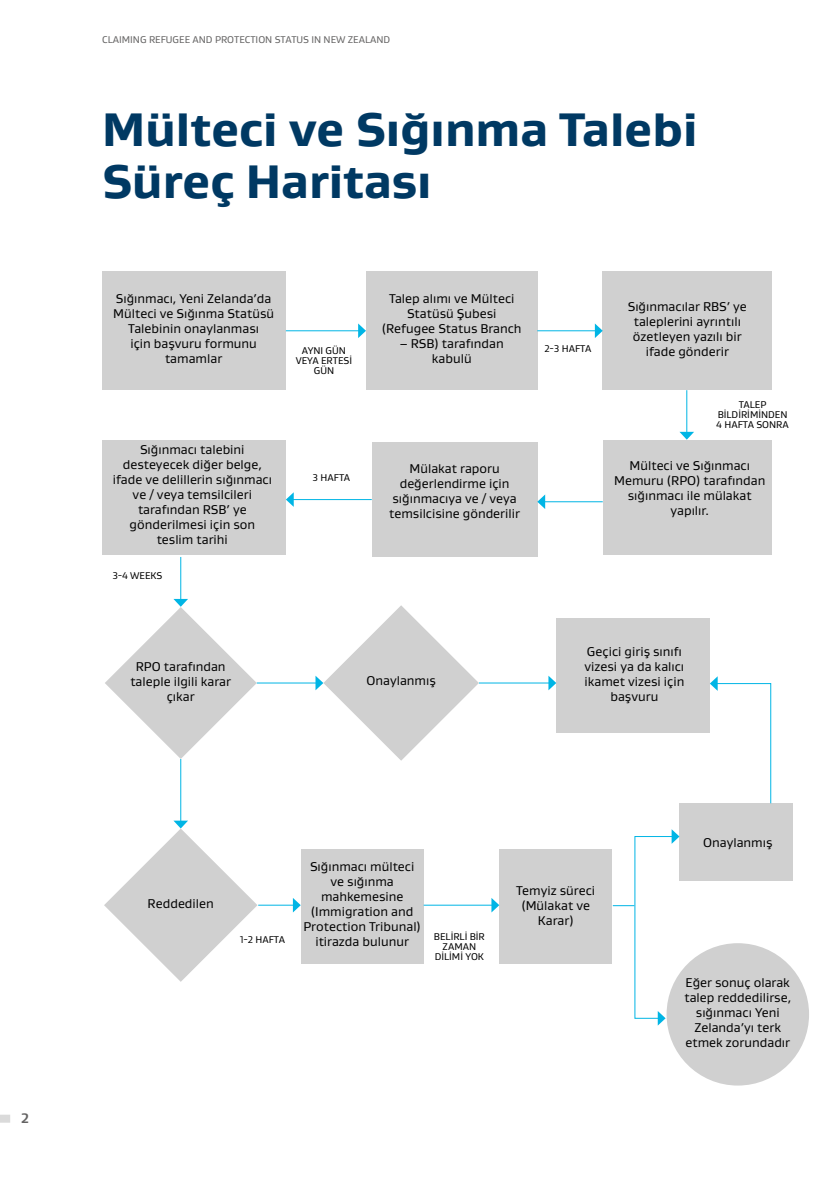
<style>
.page{position:relative;width:840px;height:1191px;background:#fff}
.page>*{position:absolute;margin:0;border:0;box-sizing:border-box;transform-origin:0 0}
.t1{font:800 48px/52px "Gustan";color:#003963}
.t2{font:700 14px "Gustan";color:#646363}
.t3{font:13px/15px "Gustan";color:#000;text-align:center}
.t4{font:10px/10px "Gustan";color:#000;text-align:center}
.t5{font:10px "Gustan";color:#646363}
</style>
<div class="page">
<div style="left:0;top:1114px;width:10px;height:8px;background:#dadada"></div>
<div style="left:102px;top:271px;width:183px;height:119px;background:#d0d0d0"></div>
<div style="left:366px;top:271px;width:171px;height:119px;background:#d0d0d0"></div>
<div style="left:371px;top:442px;width:166px;height:114px;background:#d0d0d0"></div>
<div style="left:102px;top:440px;width:184px;height:114px;background:#d0d0d0"></div>
<div style="left:602px;top:271px;width:169px;height:119px;background:#d0d0d0"></div>
<div style="left:602px;top:440px;width:169px;height:114px;background:#d0d0d0"></div>
<div style="left:556px;top:619px;width:153px;height:114px;background:#d0d0d0"></div>
<div style="left:679px;top:803px;width:114px;height:77px;background:#d0d0d0"></div>
<div style="left:499px;top:849px;width:113px;height:114px;background:#d0d0d0"></div>
<div style="left:300px;top:849px;width:123px;height:114px;background:#d0d0d0"></div>
<div style="left:666px;top:943px;width:142px;height:142px;background:#d0d0d0;border-radius:50%"></div>
<hr style="left:286px;top:330px;width:73px;height:1px;background:#00b5e5">
<svg style="left:358px;top:323px;width:8px;height:15px"></svg>
<hr style="left:292px;top:499px;width:79px;height:1px;background:#00b5e5">
<svg style="left:286px;top:493px;width:7px;height:13px"></svg>
<hr style="left:257px;top:682px;width:59px;height:1px;background:#00b5e5">
<svg style="left:315px;top:605px;width:163px;height:155px"></svg>
<hr style="left:180px;top:759px;width:1px;height:62px;background:#00b5e5">
<svg style="left:104px;top:820px;width:153px;height:161px"></svg>
<hr style="left:478px;top:682px;width:71px;height:1px;background:#00b5e5">
<svg style="left:548px;top:675px;width:8px;height:15px"></svg>
<hr style="left:423px;top:904px;width:69px;height:1px;background:#00b5e5">
<svg style="left:491px;top:898px;width:8px;height:14px"></svg>
<hr style="left:258px;top:904px;width:36px;height:1px;background:#00b5e5">
<svg style="left:293px;top:898px;width:7px;height:14px"></svg>
<hr style="left:180px;top:557px;width:1px;height:43px;background:#00b5e5">
<svg style="left:105px;top:599px;width:152px;height:160px"></svg>
<hr style="left:537px;top:330px;width:58px;height:1px;background:#00b5e5">
<svg style="left:594px;top:323px;width:8px;height:15px"></svg>
<hr style="left:686px;top:390px;width:1px;height:43px;background:#00b5e5">
<svg style="left:679px;top:432px;width:14px;height:8px"></svg>
<hr style="left:543px;top:501px;width:59px;height:1px;background:#00b5e5">
<svg style="left:537px;top:494px;width:8px;height:15px"></svg>
<svg style="left:709px;top:676px;width:62px;height:128px"></svg>
<svg style="left:612px;top:829px;width:67px;height:196px"></svg>
<p class="t2" style="left:21px;top:1109px;width:9px">2</p>
<p class="t5" style="left:102px;top:33px;width:289px">CLAIMING REFUGEE AND PROTECTION STATUS IN NEW ZEALAND</p>
<h1 class="t1" style="left:102px;top:102px;width:596px">Mülteci ve Sığınma Talebi<br>Süreç Haritası</h1>
<p class="t3" style="left:113px;top:291px;width:162px">Sığınmacı, Yeni Zelanda’da<br>Mülteci ve Sığınma Statüsü<br>Talebinin onaylanması<br>için başvuru formunu tamamlar</p>
<p class="t3" style="left:381px;top:291px;width:141px">Talep alımı ve Mülteci<br>Statüsü Şubesi (Refugee Status Branch</p>
<p class="t3" style="left:399px;top:336px;width:105px">– RSB) tarafından kabulü</p>
<p class="t4" style="left:295px;top:346px;width:58px">AYNI GÜN<br>VEYA ERTESİ<br>GÜN</p>
<p class="t4" style="left:544px;top:343px;width:48px">2-3 HAFTA</p>
<p class="t3" style="left:113px;top:441px;width:161px">Sığınmacı talebini desteyecek diğer belge, ifade ve delillerin sığınmacı ve / veya temsilcileri tarafından RSB’ ye gönderilmesi için son teslim tarihi</p>
<p class="t4" style="left:112px;top:570px;width:51px">3-4 WEEKS</p>
<p class="t4" style="left:312px;top:472px;width:39px">3 HAFTA</p>
<p class="t3" style="left:389px;top:461px;width:132px">Mülakat raporu değerlendirme için sığınmacıya ve / veya temsilcisine gönderilir</p>
<p class="t3" style="left:627px;top:299px;width:121px">Sığınmacılar RBS’ ye taleplerini ayrıntılı özetleyen yazılı bir ifade gönderir</p>
<p class="t4" style="left:716px;top:399px;width:74px">TALEP<br>BİLDİRİMİNDEN<br>4 HAFTA SONRA</p>
<p class="t3" style="left:614px;top:458px;width:152px">Mülteci ve Sığınmacı<br>Memuru (RPO) tarafından sığınmacı ile mülakat yapılır.</p>
<p class="t3" style="left:130px;top:659px;width:102px">RPO tarafından taleple ilgili karar çıkar</p>
<p class="t3" style="left:366px;top:672px;width:71px">Onaylanmış</p>
<p class="t3" style="left:584px;top:644px;width:101px">Geçici giriş sınıfı vizesi ya da kalıcı ikamet vizesi için başvuru</p>
<p class="t3" style="left:702px;top:834px;width:71px">Onaylanmış</p>
<p class="t3" style="left:147px;top:896px;width:68px">Reddedilen</p>
<p class="t3" style="left:303px;top:858px;width:119px">Sığınmacı mülteci ve sığınma mahkemesine (Immigration and<br>Protection Tribunal) itirazda bulunur</p>
<p class="t4" style="left:240px;top:934px;width:46px">1-2 HAFTA</p>
<p class="t4" style="left:433px;top:931px;width:52px">BELİRLİ BİR<br>ZAMAN<br>DİLİMİ YOK</p>
<p class="t3" style="left:516px;top:882px;width:80px">Temyiz süreci (Mülakat ve<br>Karar)</p>
<p class="t3" style="left:684px;top:974px;width:108px">Eğer sonuç olarak talep reddedilirse, sığınmacı Yeni<br>Zelanda’yı terk etmek zorundadır</p>
</div>
